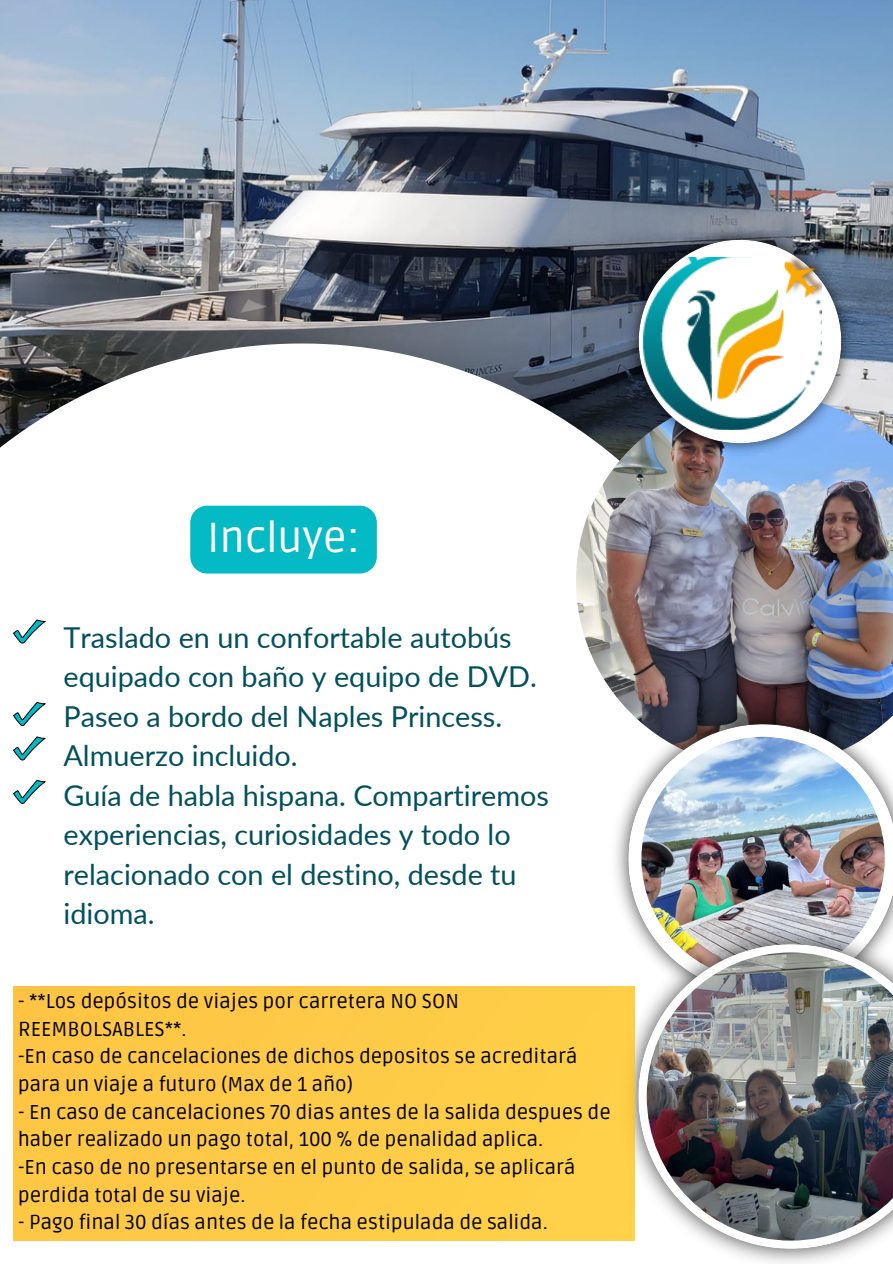
<style>
.page{position:relative;width:893px;height:1264px;background:#fff}
.page>*{position:absolute;margin:0;border:0;box-sizing:border-box;transform-origin:0 0}
.t1{font:42px "Ruda";color:#fff}
.t2{font:28.8px/39.5px "Lato";color:#03505d}
.t3{font:20.1px/27.6px "Ruda";color:#000}
</style>
<div class="page">
<img style="left:0;top:0;width:892px;height:394px">
<svg style="left:0;top:343px;width:622px;height:898px"></svg>
<img style="left:576px;top:394px;width:316px;height:373px">
<img style="left:607px;top:702px;width:285px;height:284px">
<img style="left:641px;top:737px;width:243px;height:243px;border-radius:50%">
<img style="left:613px;top:919px;width:279px;height:344px">
<img style="left:646px;top:952px;width:246px;height:288px">
<img style="left:622px;top:224px;width:235px;height:235px">
<img style="left:634px;top:257px;width:187px;height:172px">
<svg style="left:14px;top:620px;width:31px;height:23px"></svg>
<svg style="left:14px;top:702px;width:31px;height:23px"></svg>
<svg style="left:14px;top:737px;width:31px;height:23px"></svg>
<svg style="left:14px;top:780px;width:31px;height:23px"></svg>
<div style="left:190px;top:505px;width:187px;height:68px;background:#04bac4;border-radius:17px"></div>
<div style="left:14px;top:986px;width:621px;height:254px;background:#fecb47"></div>
<p class="t1" style="left:207px;top:513px;width:154px">Incluye:</p>
<p class="t2" style="left:63px;top:617px;width:487px">Traslado en un confortable autobús equipado con baño y equipo de DVD.<br>Paseo a bordo del Naples Princess.<br>Almuerzo incluido.<br>Guía de habla hispana. Compartiremos experiencias, curiosidades y todo lo relacionado con el destino, desde tu idioma.</p>
<p class="t3" style="left:18px;top:987px;width:442px">- **Los depósitos de viajes por carretera NO SON<br>REEMBOLSABLES**.</p>
<p class="t3" style="left:18px;top:1043px;width:561px">-En caso de cancelaciones de dichos depositos se acreditará para un viaje a futuro (Max de 1 año)</p>
<h2 class="t3" style="left:18px;top:1098px;width:594px">- En caso de cancelaciones 70 dias antes de la salida despues de haber realizado un pago total, 100 % de penalidad aplica.</h2>
<p class="t3" style="left:18px;top:1153px;width:559px">-En caso de no presentarse en el punto de salida, se aplicará perdida total de su viaje.</p>
<p class="t3" style="left:18px;top:1209px;width:531px">- Pago final 30 días antes de la fecha estipulada de salida.</p>
</div>
